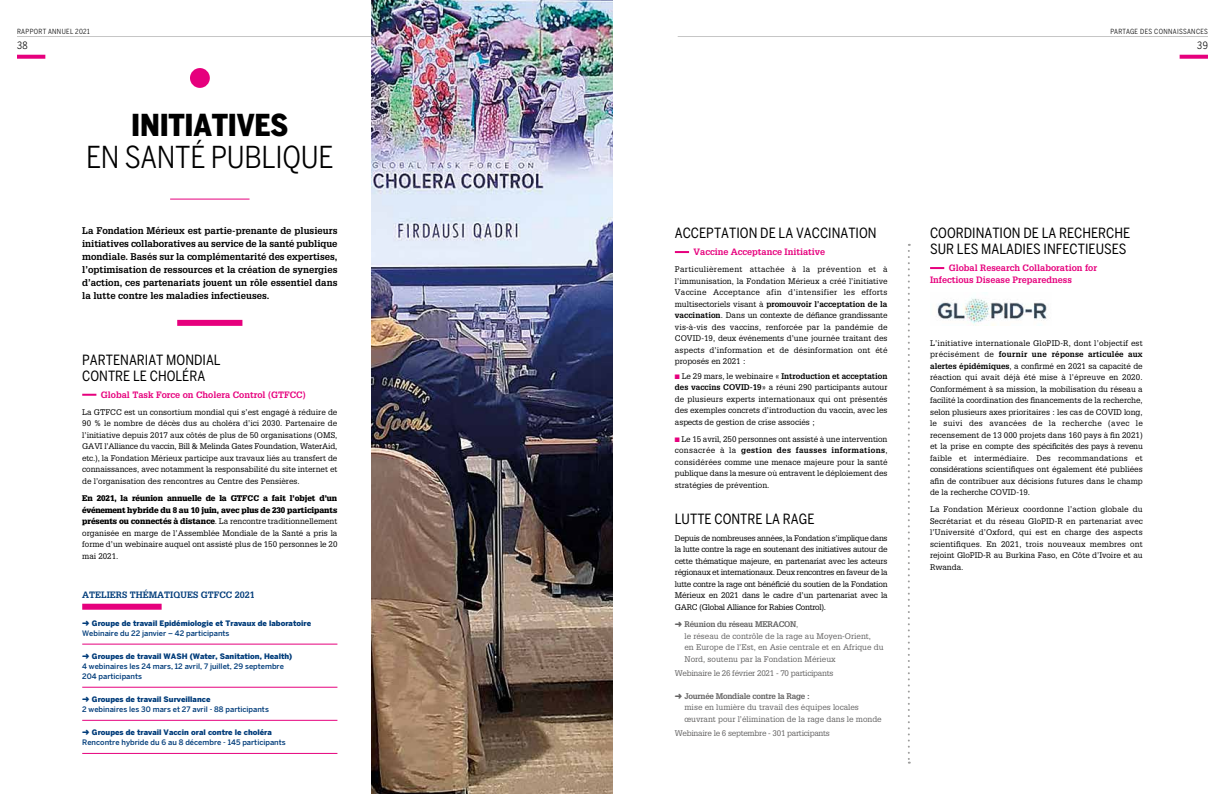
<style>
.page{position:relative;width:1225px;height:794px;background:#fff}
.page>*{position:absolute;margin:0;border:0;box-sizing:border-box;transform-origin:0 0}
.t1{font:30px "Benton Sans Condensed";letter-spacing:-.01em;color:#000}
.t2{font:900 30px "Benton Sans Condensed";letter-spacing:-.01em;color:#000}
.t3{font:14px/16px "Benton Sans Condensed";color:#000}
.t4{font:10px "Benton Sans Condensed";color:#000}
.t5{font:700 9.5px/13px "Glypha LT Std";color:#000;text-align:justify}
.t6{font:700 9px/11.5px "Glypha LT Std";color:#e6007d}
.t7{font:700 9px "Glypha LT Std";color:#003c7a}
.t8{font:8px/11.5px "Glypha LT Std";color:#000;text-align:justify}
.t9{font:8px/11.5px "Glypha LT Std";color:#646363}
.t10{font:8px "Glypha LT Std";letter-spacing:-.03em;color:#646363}
.t11{font:500 7.5px/10px "Benton Sans";color:#003c7a}
.t12{font:900 7.5px/10px "Benton Sans";color:#003c7a}
.t13{font:7px "Benton Sans Condensed";letter-spacing:.05em;color:#000}
.s1{font-weight:900}
.s2{font-weight:500}
.s3{font-weight:700}
.s4{color:#e6007d}
</style>
<div class="page">
<hr style="left:677px;top:36px;width:531px;height:1px;background:#c6c6c6">
<svg style="left:1179px;top:55px;width:29px;height:4px"></svg>
<hr style="left:17px;top:36px;width:525px;height:1px;background:#c6c6c6">
<svg style="left:17px;top:55px;width:28px;height:4px"></svg>
<div style="left:177px;top:320px;width:65px;height:6px;background:#e6007d"></div>
<svg style="left:82px;top:394px;width:14px;height:2px"></svg>
<img style="left:371px;top:0;width:241px;height:794px">
<hr style="left:82px;top:644px;width:255px;height:1px;background:#e6007d">
<hr style="left:82px;top:687px;width:255px;height:1px;background:#e6007d">
<hr style="left:82px;top:720px;width:255px;height:1px;background:#e6007d">
<hr style="left:82px;top:753px;width:255px;height:1px;background:#e6007d">
<div style="left:82px;top:603px;width:80px;height:6px;background:#e6007d"></div>
<div style="left:190px;top:68px;width:20px;height:20px;background:#e6007d;border-radius:50%"></div>
<hr style="left:170px;top:199px;width:79px;height:1px;background:#e6007d">
<svg style="left:675px;top:251px;width:14px;height:2px"></svg>
<svg style="left:930px;top:267px;width:14px;height:2px"></svg>
<svg style="left:908px;top:244px;width:2px;height:519px"></svg>
<img style="left:937px;top:292px;width:110px;height:33px">
<p class="t13" style="left:17px;top:27px;width:74px">RAPPORT ANNUEL 2021</p>
<p class="t13" style="left:1110px;top:27px;width:99px">PARTAGE DES CONNAISSANCES</p>
<p class="t4" style="left:17px;top:39px;width:12px">38</p>
<p class="t4" style="left:1197px;top:39px;width:12px">39</p>
<h1 class="t2" style="left:131px;top:106px;width:159px">INITIATIVES</h1>
<h1 class="t1" style="left:86px;top:139px;width:249px">EN SANTÉ PUBLIQUE</h1>
<p class="t5" style="left:82px;top:223px;width:257px">La Fondation Mérieux est partie-prenante de plusieurs initiatives collaboratives au service de la santé publique mondiale. Basés sur la complémentarité des expertises, l’optimisation de ressources et la création de synergies d’action, ces partenariats jouent un rôle essentiel dans la lutte contre les maladies infectieuses.</p>
<h2 class="t3" style="left:82px;top:351px;width:140px">PARTENARIAT MONDIAL<br>CONTRE LE CHOLÉRA</h2>
<p class="t6" style="left:101px;top:388px;width:206px">Global Task Force on Cholera Control (GTFCC)</p>
<p class="t8" style="left:82px;top:406px;width:257px">La GTFCC est un consortium mondial qui s’est engagé à réduire de 90 % le nombre de décès dus au choléra d’ici 2030. Partenaire de l’initiative depuis 2017 aux côtés de plus de 50 organisations (OMS, GAVI l’Alliance du vaccin, Bill &amp; Melinda Gates Foundation, WaterAid, etc.), la Fondation Mérieux participe aux travaux liés au transfert de connaissances, avec notamment la responsabilité du site internet et de l’organisation des rencontres au Centre des Pensières.</p>
<p class="t8" style="left:82px;top:492px;width:257px"><span class="s1">En 2021, la réunion annuelle de la GTFCC a fait l’objet d’un événement hybride du 8 au 10 juin, avec plus de 230 participants présents ou connectés à distance</span>. La rencontre traditionnellement organisée en marge de l’Assemblée Mondiale de la Santé a pris la forme d’un webinaire auquel ont assisté plus de 150 personnes le 20 mai 2021.</p>
<p class="t7" style="left:82px;top:589px;width:174px">ATELIERS THÉMATIQUES GTFCC 2021</p>
<p class="t12" style="left:82px;top:618px;width:230px">➜ Groupe de travail Epidémiologie et Travaux de laboratoire<br><span class="s2">Webinaire du 22 janvier – 42 participants</span></p>
<p class="t11" style="left:82px;top:651px;width:211px">➜ <span class="s1">Groupes de travail WASH (Water, Sanitation, Health)<br></span>4 webinaires les 24 mars, 12 avril, 7 juillet, 29 septembre<br>204 participants</p>
<p class="t11" style="left:82px;top:694px;width:188px">➜ <span class="s1">Groupes de travail Surveillance<br></span>2 webinaires les 30 mars et 27 avril - 88 participants</p>
<p class="t11" style="left:82px;top:727px;width:205px">➜ <span class="s1">Groupes de travail Vaccin oral contre le choléra<br></span>Rencontre hybride du 6 au 8 décembre - 145 participants</p>
<h2 class="t3" style="left:675px;top:225px;width:203px">ACCEPTATION DE LA VACCINATION</h2>
<p class="t6" style="left:693px;top:246px;width:133px">Vaccine Acceptance Initiative</p>
<p class="t8" style="left:675px;top:263px;width:214px">Particulièrement attachée à la prévention et à l’immunisation, la Fondation Mérieux a créé l’initiative Vaccine Acceptance afin d’intensifier les efforts multisectoriels visant à <span class="s3">promouvoir l’acceptation de la vaccination</span>. Dans un contexte de défiance grandissante vis-à-vis des vaccins, renforcée par la pandémie de COVID-19, deux événements d’une journée traitant des aspects d’information et de désinformation ont été proposés en 2021 :</p>
<p class="t8" style="left:675px;top:370px;width:214px"><span class="s4">■</span> Le 29 mars, le webinaire « <span class="s3">Introduction et acceptation des vaccins COVID-19</span>» a réuni 290 participants autour de plusieurs experts internationaux qui ont présentés des exemples concrets d’introduction du vaccin, avec les aspects de gestion de crise associés ;</p>
<p class="t8" style="left:675px;top:433px;width:214px"><span class="s4">■</span> Le 15 avril, 250 personnes ont assisté à une intervention consacrée à la <span class="s3">gestion des fausses informations</span>, considérées comme une menace majeure pour la santé publique dans la mesure où entravent le déploiement des stratégies de prévention.</p>
<h2 class="t3" style="left:675px;top:510px;width:141px">LUTTE CONTRE LA RAGE</h2>
<p class="t8" style="left:675px;top:532px;width:214px">Depuis de nombreuses années, la Fondation s’implique dans la lutte contre la rage en soutenant des initiatives autour de cette thématique majeure, en partenariat avec les acteurs régionaux et internationaux. Deux rencontres en faveur de la lutte contre la rage ont bénéficié du soutien de la Fondation Mérieux en 2021 dans le cadre d’un partenariat avec la GARC (Global Alliance for Rabies Control).</p>
<p class="t9" style="left:684px;top:618px;width:201px;text-indent:-10px">➜ <span class="s3">Réunion du réseau MERACON</span>,<br>le réseau de contrôle de la rage au Moyen-Orient,<br>en Europe de l’Est, en Asie centrale et en Afrique du Nord, soutenu par la Fondation Mérieux</p>
<p class="t10" style="left:675px;top:668px;width:160px">Webinaire le 26 février 2021 - 70 participants</p>
<p class="t9" style="left:684px;top:690px;width:199px;text-indent:-10px">➜ <span class="s3">Journée Mondiale contre la Rage :<br></span>mise en lumière du travail des équipes locales œuvrant pour l’élimination de la rage dans le monde</p>
<p class="t10" style="left:675px;top:728px;width:156px">Webinaire le 6 septembre - 301 participants</p>
<h2 class="t3" style="left:930px;top:225px;width:202px">COORDINATION DE LA RECHERCHE<br>SUR LES MALADIES INFECTIEUSES</h2>
<p class="t6" style="left:930px;top:262px;width:168px;text-indent:19px">Global Research Collaboration for<br>Infectious Disease Preparedness</p>
<p class="t8" style="left:930px;top:337px;width:214px">L’initiative internationale GloPID-R, dont l’objectif est précisément de <span class="s3">fournir une réponse articulée aux alertes épidémiques</span>, a confirmé en 2021 sa capacité de réaction qui avait déjà été mise à l’épreuve en 2020.<br>Conformément à sa mission, la mobilisation du réseau a facilité la coordination des financements de la recherche, selon plusieurs axes prioritaires : les cas de COVID long, le suivi des avancées de la recherche (avec le recensement de 13 000 projets dans 160 pays à fin 2021) et la prise en compte des spécificités des pays à revenu faible et intermédiaire. Des recommandations et considérations scientifiques ont également été publiées afin de contribuer aux décisions futures dans le champ de la recherche COVID-19.</p>
<p class="t8" style="left:930px;top:503px;width:214px">La Fondation Mérieux coordonne l’action globale du Secrétariat et du réseau GloPID-R en partenariat avec l’Université d’Oxford, qui est en charge des aspects scientifiques. En 2021, trois nouveaux membres ont rejoint GloPID-R au Burkina Faso, en Côte d’Ivoire et au Rwanda.</p>
</div>
